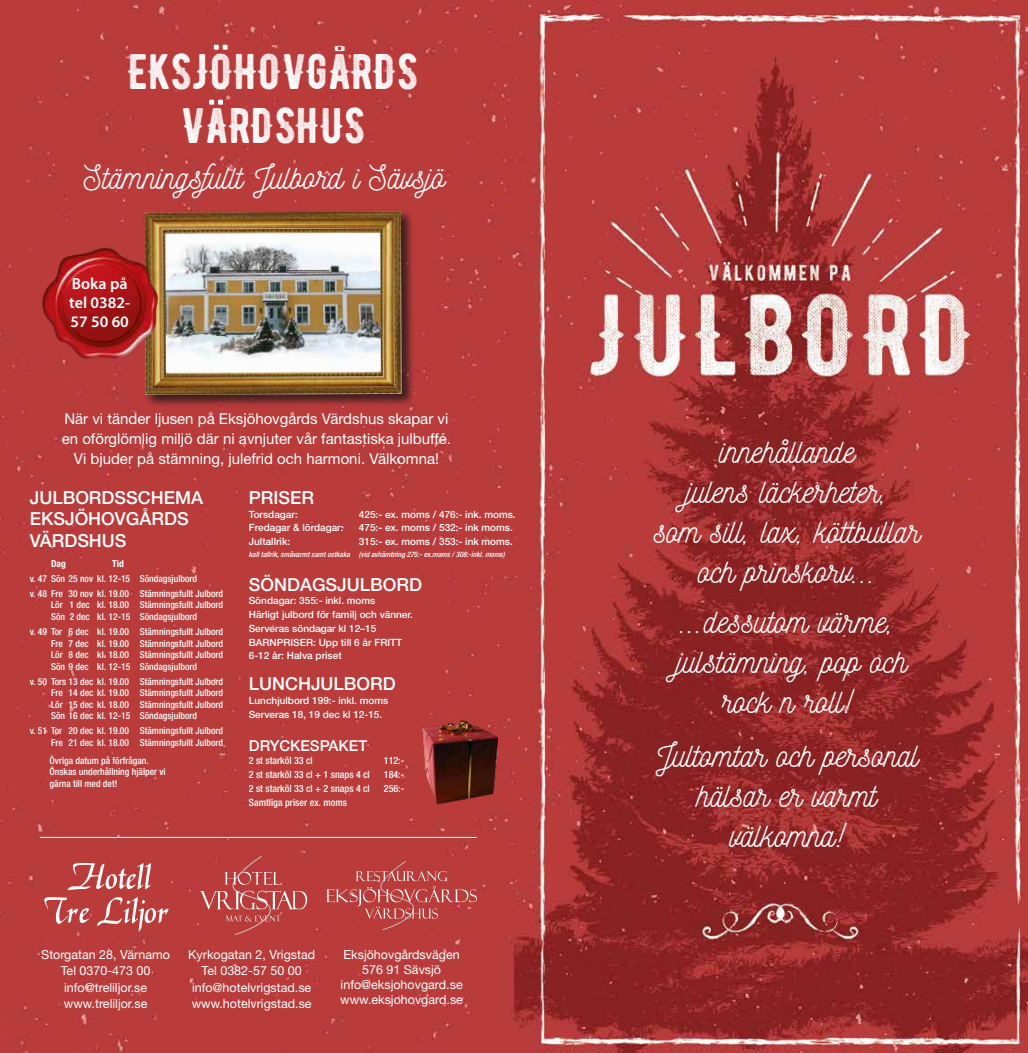
<style>
.page{position:relative;width:1028px;height:1053px;background:#fff}
.page>*{position:absolute;margin:0;border:0;box-sizing:border-box;transform-origin:0 0}
.t1{font:50px/53.8px "BERNIERDISTRESSED";color:#fff;text-align:center}
.t2{font:33.38px/40px "Nickainley";color:#fff;text-align:center}
.t3{font:500 18px/21.5px "Helvetica Neue LT Std";color:#fff}
.t4{font:600 16.12px/19.2px "Myriad Pro";color:#fff}
.t5{font:15px/20px "Helvetica Neue LT Std";color:#fff;text-align:center}
.t6{font:500 15px "Helvetica Neue LT Std";color:#fff}
.t7{font:12.5px/16.2px "Helvetica Neue LT Std";color:#fff;text-align:center}
.t8{font:500 10px/13.8px "Helvetica Neue LT Std";color:#fff}
.t9{font:500 condensed 10px "Helvetica Neue LT Std";color:#fff}
.t10{font:500 condensed 9.62px/11.5px "Helvetica Neue LT Std";color:#fff}
.t11{font:700 condensed 9.62px "Helvetica Neue LT Std";color:#fff}
.t12{font:italic 500 condensed 7.5px "Helvetica Neue LT Std";color:#fff}
</style>
<div class="page">
<img style="left:0;top:0;width:1028px;height:1052px">
<svg style="left:723px;top:262px;width:7px;height:2px"></svg>
<svg style="left:200px;top:856px;width:107px;height:78px;background:#be4d4b"></svg>
<div style="left:143px;top:210px;width:272px;height:198px;background:#161614;opacity:.75"></div>
<img style="left:145px;top:212px;width:256px;height:183px">
<img style="left:165px;top:233px;width:216px;height:139px">
<img style="left:18px;top:237px;width:165px;height:132px">
<svg style="left:209px;top:100px;width:14px;height:5px"></svg>
<svg style="left:67px;top:862px;width:84px;height:27px"></svg>
<svg style="left:44px;top:897px;width:45px;height:27px"></svg>
<svg style="left:97px;top:896px;width:71px;height:35px;background:#c66160"></svg>
<svg style="left:334px;top:46px;width:11px;height:5px"></svg>
<svg style="left:214px;top:45px;width:14px;height:5px"></svg>
<svg style="left:326px;top:861px;width:151px;height:69px;background:#be4b4a"></svg>
<img style="left:418px;top:717px;width:80px;height:88px">
<hr style="left:40px;top:836px;width:437px;height:1px;background:#fff">
<h1 class="t1" style="left:128px;top:35px;width:292px">EKSJOHOVGARDS<br>VARDSHUS</h1>
<h2 class="t2" style="left:84px;top:157px;width:362px">Stämningsfullt Julbord i Sävsjö</h2>
<h3 class="t4" style="left:69px;top:273px;width:62px">Boka på tel 0382-<br>57 50 60</h3>
<h3 class="t5" style="left:62px;top:408px;width:391px">När vi tänder ljusen på Eksjöhovgårds Värdshus skapar vi en oförglömlig miljö där ni avnjuter vår fantastiska julbuffé.<br>Vi bjuder på stämning, julefrid och harmoni. Välkomna!</h3>
<h3 class="t3" style="left:30px;top:486px;width:175px">JULBORDSSCHEMA<br>EKSJÖHOVGÅRDS<br>VÄRDSHUS</h3>
<p class="t11" style="left:51px;top:557px;width:16px">Dag</p>
<p class="t11" style="left:112px;top:557px;width:13px">Tid</p>
<p class="t10" style="left:30px;top:571px;width:195px;line-height:15px">v. 47 Sön 25 nov kl. 12-15 Söndagsjulbord<br>v. 48 Fre 30 nov kl. 19.00 Stämningsfullt Julbord</p>
<p class="t10" style="left:51px;top:599px;width:174px">Lör 1 dec kl. 18.00 Stämningsfullt Julbord<br>Sön 2 dec kl. 12-15 Söndagsjulbord</p>
<p class="t10" style="left:51px;top:625px;width:174px;text-align:justify;text-indent:-21px">v. 49 Tor 6 dec kl. 19.00 Stämningsfullt Julbord Fre 7 dec kl. 19.00 Stämningsfullt Julbord Lör 8 dec kl. 18.00 Stämningsfullt Julbord Sön 9 dec kl. 12-15 Söndagsjulbord</p>
<p class="t10" style="left:51px;top:675px;width:174px;text-align:justify;text-indent:-21px">v. 50 Tors 13 dec kl. 19.00 Stämningsfullt Julbord Fre 14 dec kl. 19.00 Stämningsfullt Julbord Lör 15 dec kl. 18.00 Stämningsfullt Julbord Sön 16 dec kl. 12-15 Söndagsjulbord</p>
<p class="t10" style="left:30px;top:725px;width:195px;text-align:right">v. 51 Tor 20 dec kl. 19.00 Stämningsfullt Julbord<br>Fre 21 dec kl. 18.00 Stämningsfullt Julbord</p>
<h3 class="t3" style="left:249px;top:486px;width:67px">PRISER</h3>
<p class="t8" style="left:249px;top:507px;width:50px">Torsdagar:</p>
<p class="t8" style="left:359px;top:507px;width:158px">425:- ex. moms / 476:- ink. moms.</p>
<p class="t8" style="left:249px;top:520px;width:96px">Fredagar &amp; lördagar:</p>
<p class="t8" style="left:359px;top:520px;width:155px">475:- ex. moms / 532:- ink moms.</p>
<p class="t8" style="left:249px;top:534px;width:43px">Jultallrik:</p>
<p class="t8" style="left:359px;top:534px;width:155px">315:- ex. moms / 353:- ink moms.</p>
<p class="t12" style="left:249px;top:550px;width:257px">kall tallrik, småvarmt samt ostkaka (vid avhämtning 275:- ex.moms / 308:-inkl. moms)</p>
<h3 class="t3" style="left:249px;top:573px;width:175px">SÖNDAGSJULBORD</h3>
<p class="t8" style="left:249px;top:593px;width:165px">Söndagar: 355:- inkl. moms<br>Härligt julbord för familj och vänner.<br>Serveras söndagar kl 12–15<br>BARNPRISER: Upp till 6 år FRITT<br>6-12 år: Halva priset</p>
<h3 class="t3" style="left:249px;top:673px;width:148px">LUNCHJULBORD</h3>
<p class="t8" style="left:249px;top:693px;width:141px">Lunchjulbord 199:- inkl. moms<br>Serveras 18, 19 dec kl 12-15.</p>
<h3 class="t6" style="left:249px;top:736px;width:120px">DRYCKESPAKET</h3>
<p class="t9" style="left:249px;top:754px;width:65px">2 st starköl 33 cl</p>
<p class="t9" style="left:384px;top:754px;width:22px">112:-</p>
<p class="t9" style="left:249px;top:768px;width:122px">2 st starköl 33 cl + 1 snaps 4 cl</p>
<p class="t9" style="left:384px;top:768px;width:22px">184:-</p>
<p class="t9" style="left:249px;top:782px;width:122px">2 st starköl 33 cl + 2 snaps 4 cl</p>
<p class="t9" style="left:384px;top:782px;width:22px">256:-</p>
<p class="t9" style="left:249px;top:796px;width:100px">Samtliga priser ex. moms</p>
<p class="t10" style="left:50px;top:754px;width:118px">Övriga datum på förfrågan.<br>Önskas underhållning hjälper vi gärna till med det!</p>
<p class="t7" style="left:41px;top:946px;width:130px">Storgatan 28, Värnamo<br>Tel 0370-473 00 info@treliljor.se www.treliljor.se</p>
<p class="t7" style="left:188px;top:946px;width:128px">Kyrkogatan 2, Vrigstad<br>Tel 0382-57 50 00 info@hotelvrigstad.se www.hotelvrigstad.se</p>
<p class="t7" style="left:340px;top:946px;width:124px;line-height:15px">Eksjöhovgårdsvägen<br>576 91 Sävsjö info@eksjohovgard.se www.eksjohovgard.se</p>
<h2 class="t2" style="left:653px;top:430px;width:268px">innehållande<br>julens läckerheter,<br>som sill, lax, köttbullar och prinskorv...</h2>
<h2 class="t2" style="left:677px;top:600px;width:232px">...dessutom värme, julstämning, pop och rock n roll!</h2>
<h2 class="t2" style="left:655px;top:734px;width:264px">Jultomtar och personal hälsar er varmt välkomna!</h2>
</div>
